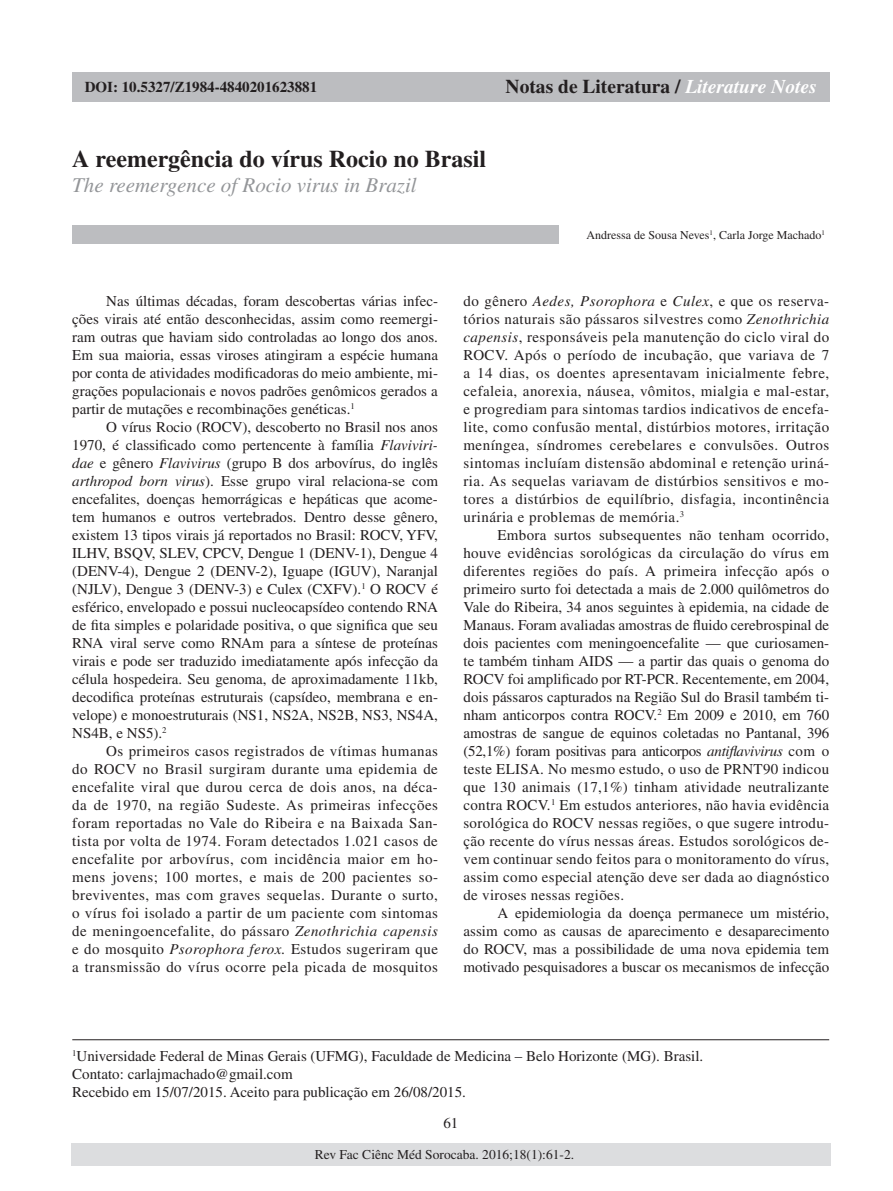
<style>
.page{position:relative;width:893px;height:1191px;background:#fff}
.page>*{position:absolute;margin:0;border:0;box-sizing:border-box;transform-origin:0 0}
.t1{font:700 24px "Times LT Std";color:#231f20}
.t2{font:italic 21px "Times LT Std";color:#939598}
.t3{font:700 19.5px "Times LT Std";color:#231f20}
.t4{font:15px/18px "Times LT Std";color:#231f20;text-align:justify}
.t5{font:700 15px "Times LT Std";color:#231f20}
.t6{font:13.5px "Times LT Std";color:#231f20}
.t7{font:12px "Times LT Std";color:#231f20}
.s1{font-style:italic;color:#fff}
.s2{font-style:italic}
</style>
<div class="page">
<div style="left:71px;top:1143px;width:760px;height:23px;background:#dcdddf"></div>
<div style="left:72px;top:72px;width:757px;height:30px;background:#bcbdc0"></div>
<div style="left:72px;top:225px;width:487px;height:19px;background:#bcbdc0"></div>
<hr style="left:72px;top:1039px;width:757px;height:1px;background:#231f20">
<p class="t5" style="left:85px;top:78px;width:234px">DOI: 10.5327/Z1984-4840201623881</p>
<h3 class="t3" style="left:506px;top:75px;width:313px">Notas de Literatura / <span class="s1">Literature Notes</span></h3>
<h1 class="t1" style="left:72px;top:144px;width:415px">A reemergência do vírus Rocio no Brasil</h1>
<h2 class="t2" style="left:72px;top:173px;width:346px">The reemergence of Rocio virus in Brazil</h2>
<p class="t7" style="left:586px;top:228px;width:240px">Andressa de Sousa Neves<sup>1</sup>, Carla Jorge Machado<sup>1</sup></p>
<p class="t4" style="left:72px;top:292px;width:367px;text-indent:34px">Nas últimas décadas, foram descobertas várias infec&shy;ções virais até então desconhecidas, assim como reemergi&shy;ram outras que haviam sido controladas ao longo dos anos.<br>Em sua maioria, essas viroses atingiram a espécie humana por conta de atividades modificadoras do meio ambiente, mi&shy;grações populacionais e novos padrões genômicos gerados a partir de mutações e recombinações genéticas.<sup>1</sup></p>
<p class="t4" style="left:72px;top:418px;width:367px;text-indent:34px">O vírus Rocio (ROCV), descoberto no Brasil nos anos 1970, é classificado como pertencente à família <span class="s2">Flaviviri&shy;dae</span> e gênero <span class="s2">Flavivirus</span> (grupo B dos arbovírus, do inglês <span class="s2">arthropod born virus</span>). Esse grupo viral relaciona-se com encefalites, doenças hemorrágicas e hepáticas que acome&shy;tem humanos e outros vertebrados. Dentro desse gênero, existem 13 tipos virais já reportados no Brasil: ROCV, YFV, ILHV, BSQV, SLEV, CPCV, Dengue 1 (DENV-1), Dengue 4 (DENV-4), Dengue 2 (DENV-2), Iguape (IGUV), Naranjal (NJLV), Dengue 3 (DENV-3) e Culex (CXFV).<sup>1</sup> O ROCV é esférico, envelopado e possui nucleocapsídeo contendo RNA de fita simples e polaridade positiva, o que significa que seu RNA viral serve como RNAm para a síntese de proteínas virais e pode ser traduzido imediatamente após infecção da célula hospedeira. Seu genoma, de aproximadamente 11kb, decodifica proteínas estruturais (capsídeo, membrana e en&shy;velope) e monoestruturais (NS1, NS2A, NS2B, NS3, NS4A, NS4B, e NS5).<sup>2</sup></p>
<p class="t4" style="left:72px;top:742px;width:367px;text-indent:34px">Os primeiros casos registrados de vítimas humanas do ROCV no Brasil surgiram durante uma epidemia de encefalite viral que durou cerca de dois anos, na déca&shy;da de 1970, na região Sudeste. As primeiras infecções foram reportadas no Vale do Ribeira e na Baixada San&shy;tista por volta de 1974. Foram detectados 1.021 casos de encefalite por arbovírus, com incidência maior em ho&shy;mens jovens; 100 mortes, e mais de 200 pacientes so&shy;breviventes, mas com graves sequelas. Durante o surto, o vírus foi isolado a partir de um paciente com sintomas de meningoencefalite, do pássaro <span class="s2">Zenothrichia capensis </span>e do mosquito <span class="s2">Psorophora ferox.</span> Estudos sugeriram que a transmissão do vírus ocorre pela picada de mosquitos</p>
<p class="t4" style="left:463px;top:292px;width:367px">do gênero <span class="s2">Aedes, Psorophora</span> e <span class="s2">Culex</span>, e que os reserva&shy;tórios naturais são pássaros silvestres como <span class="s2">Zenothrichia capensis</span>, responsáveis pela manutenção do ciclo viral do ROCV. Após o período de incubação, que variava de 7 a 14 dias, os doentes apresentavam inicialmente febre, cefaleia, anorexia, náusea, vômitos, mialgia e mal-estar, e progrediam para sintomas tardios indicativos de encefa&shy;lite, como confusão mental, distúrbios motores, irritação meníngea, síndromes cerebelares e convulsões. Outros sintomas incluíam distensão abdominal e retenção uriná&shy;ria. As sequelas variavam de distúrbios sensitivos e mo&shy;tores a distúrbios de equilíbrio, disfagia, incontinência urinária e problemas de memória.<sup>3</sup></p>
<p class="t4" style="left:463px;top:526px;width:367px;text-indent:34px">Embora surtos subsequentes não tenham ocorrido, houve evidências sorológicas da circulação do vírus em diferentes regiões do país. A primeira infecção após o primeiro surto foi detectada a mais de 2.000 quilômetros do Vale do Ribeira, 34 anos seguintes à epidemia, na cidade de Manaus. Foram avaliadas amostras de fluido cerebrospinal de dois pacientes com meningoencefalite — que curiosamen&shy;te também tinham AIDS — a partir das quais o genoma do ROCV foi amplificado por RT-PCR. Recentemente, em 2004, dois pássaros capturados na Região Sul do Brasil também ti&shy;nham anticorpos contra ROCV.<sup>2</sup> Em 2009 e 2010, em 760 amostras de sangue de equinos coletadas no Pantanal, 396 (52,1%) foram positivas para anticorpos <span class="s2">antiflavivirus</span> com o teste ELISA. No mesmo estudo, o uso de PRNT90 indicou que 130 animais (17,1%) tinham atividade neutralizante contra ROCV.<sup>1</sup> Em estudos anteriores, não havia evidência sorológica do ROCV nessas regiões, o que sugere introdu&shy;ção recente do vírus nessas áreas. Estudos sorológicos de&shy;vem continuar sendo feitos para o monitoramento do vírus, assim como especial atenção deve ser dada ao diagnóstico de viroses nessas regiões.</p>
<p class="t4" style="left:463px;top:904px;width:367px;text-indent:34px">A epidemiologia da doença permanece um mistério, assim como as causas de aparecimento e desaparecimento do ROCV, mas a possibilidade de uma nova epidemia tem motivado pesquisadores a buscar os mecanismos de infecção</p>
<p class="t4" style="left:72px;top:1047px;width:632px;text-align:left"><sup>1</sup>Universidade Federal de Minas Gerais (UFMG), Faculdade de Medicina – Belo Horizonte (MG). Brasil.<br>Contato: carlajmachado@gmail.com<br>Recebido em 15/07/2015. Aceito para publicação em 26/08/2015.</p>
<p class="t4" style="left:443px;top:1114px;width:16px">61</p>
<p class="t6" style="left:315px;top:1147px;width:261px">Rev Fac Ciênc Méd Sorocaba. 2016;18(1):61-2.</p>
</div>
